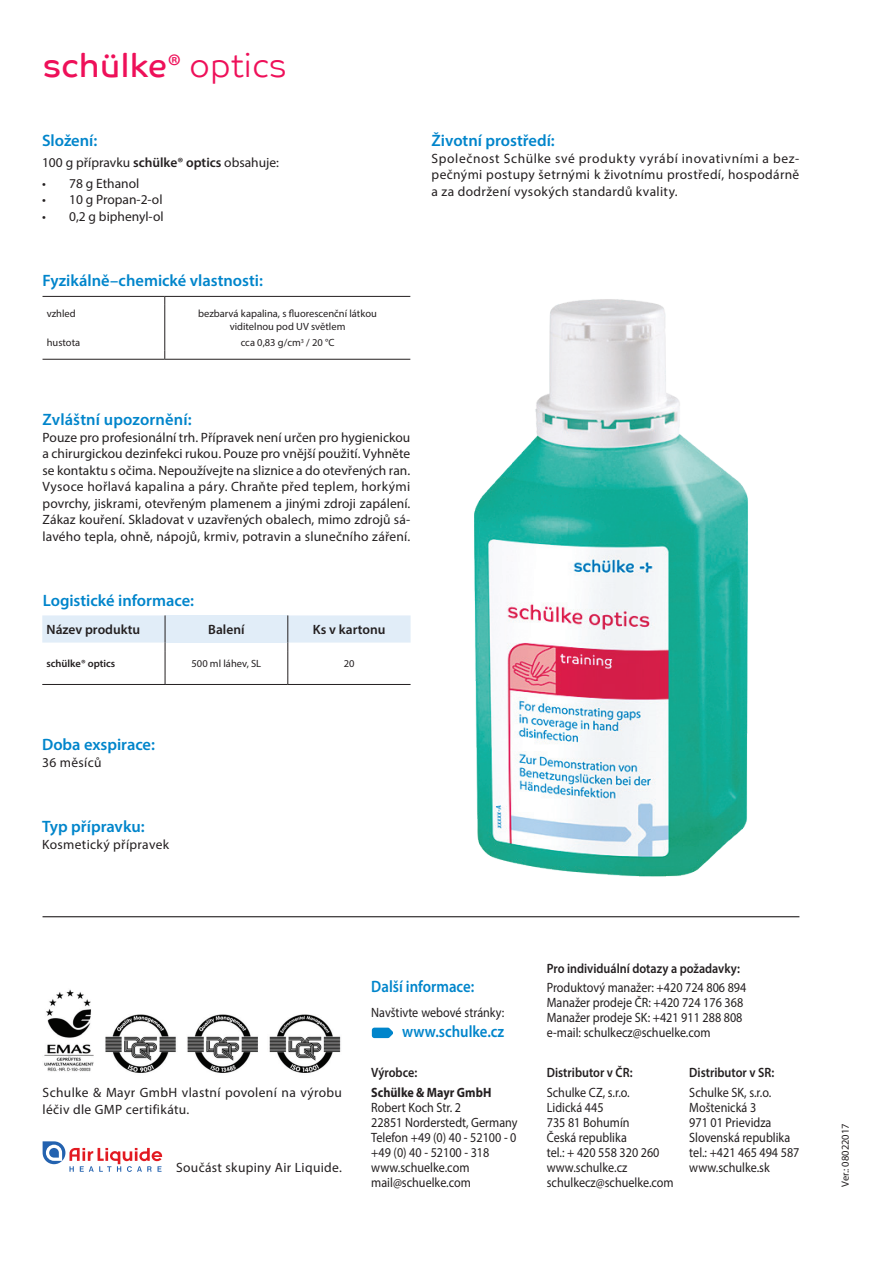
<style>
.page{position:relative;width:893px;height:1263px;background:#fff}
.page>*{position:absolute;margin:0;border:0;box-sizing:border-box;transform-origin:0 0}
.t1{font:33px "Co Text";color:#ee1059}
.t2{font:600 16.5px "Myriad Pro";color:#0085cb}
.t3{font:600 16.5px "Myriad Pro";color:#0085cb;scale:.9 1}
.t4{font:13.5px/16.5px "Myriad Pro";color:#231f20;text-align:justify}
.t5{font:13.5px/15px "Myriad Pro";color:#231f20;scale:.9 1}
.t6{font:13.5px/16.5px "Myriad Pro";letter-spacing:.025em;color:#231f20}
.t7{font:600 13.5px "Myriad Pro";color:#231f20;scale:.9 1}
.t8{font:600 13.5px "Myriad Pro";color:#231f20}
.t9{font:700 13.5px "Myriad Pro";color:#231f20;scale:.9 1}
.t10{font:10.5px/12.6px "Myriad Pro";color:#231f20;text-align:center}
.t11{font:600 10.5px "Myriad Pro";color:#231f20}
.s1{font-family:"Myriad Pro"}
.s2{font-family:"Co Text Lt"}
.s3{font-weight:600}
</style>
<div class="page">
<hr style="left:43px;top:296px;width:122px;height:1px;background:#231f20">
<hr style="left:165px;top:296px;width:245px;height:1px;background:#231f20">
<hr style="left:164px;top:305px;width:1px;height:46px;background:#231f20">
<hr style="left:43px;top:359px;width:122px;height:1px;background:#231f20">
<hr style="left:165px;top:359px;width:245px;height:1px;background:#231f20">
<svg style="left:42px;top:615px;width:369px;height:69px"></svg>
<hr style="left:42px;top:684px;width:123px;height:1px;background:#231f20">
<hr style="left:165px;top:684px;width:123px;height:1px;background:#231f20">
<hr style="left:288px;top:684px;width:123px;height:1px;background:#231f20">
<hr style="left:43px;top:916px;width:756px;height:1px;background:#231f20">
<img style="left:44px;top:989px;width:297px;height:84px">
<svg style="left:372px;top:1028px;width:21px;height:10px"></svg>
<img style="left:474px;top:299px;width:274px;height:578px">
<svg style="left:43px;top:1141px;width:119px;height:31px"></svg>
<h1 class="t1" style="left:43px;top:46px;width:246px">schülke<span class="s1">®</span> <span class="s2">optics</span></h1>
<p class="t2" style="left:42px;top:130px;width:57px">Složení:</p>
<p class="t4" style="left:42px;top:154px;width:238px">100 g přípravku <span class="s3">schülke® optics</span> obsahuje:</p>
<p class="t4" style="left:42px;top:175px;width:99px">• 78 g Ethanol</p>
<p class="t4" style="left:42px;top:191px;width:122px">• 10 g Propan-2-ol</p>
<p class="t4" style="left:42px;top:208px;width:123px">• 0,2 g biphenyl-ol</p>
<p class="t2" style="left:43px;top:270px;width:222px">Fyzikálně–chemické vlastnosti:</p>
<p class="t10" style="left:47px;top:307px;width:31px">vzhled</p>
<p class="t10" style="left:47px;top:336px;width:35px">hustota</p>
<p class="t10" style="left:198px;top:307px;width:180px">bezbarvá kapalina, s fluorescenční látkou viditelnou pod UV světlem</p>
<p class="t10" style="left:241px;top:336px;width:95px">cca 0,83 g/cm<sup>3</sup> / 20 °C</p>
<p class="t2" style="left:432px;top:130px;width:125px">Životní prostředí:</p>
<p class="t4" style="left:432px;top:150px;width:369px">Společnost Schülke své produkty vyrábí inovativními a bez&shy;pečnými postupy šetrnými k životnímu prostředí, hospodárně a za dodržení vysokých standardů kvality.</p>
<p class="t2" style="left:43px;top:409px;width:151px">Zvláštní upozornění:</p>
<p class="t4" style="left:43px;top:428px;width:369px">Pouze pro profesionální trh. Přípravek není určen pro hygienickou a chirurgickou dezinfekci rukou. Pouze pro vnější použití. Vyhněte se kontaktu s očima. Nepoužívejte na sliznice a do otevřených ran.<br>Vysoce hořlavá kapalina a páry. Chraňte před teplem, horkými povrchy, jiskrami, otevřeným plamenem a jinými zdroji zapálení.<br>Zákaz kouření. Skladovat v uzavřených obalech, mimo zdrojů sá&shy;lavého tepla, ohně, nápojů, krmiv, potravin a slunečního záření.</p>
<p class="t2" style="left:43px;top:590px;width:153px">Logistické informace:</p>
<p class="t8" style="left:47px;top:621px;width:95px">Název produktu</p>
<p class="t8" style="left:208px;top:621px;width:38px">Balení</p>
<p class="t8" style="left:313px;top:621px;width:74px">Ks v kartonu</p>
<p class="t11" style="left:47px;top:657px;width:70px">schülke® optics</p>
<p class="t10" style="left:192px;top:657px;width:71px">500 ml láhev, SL</p>
<p class="t10" style="left:344px;top:657px;width:12px">20</p>
<p class="t2" style="left:42px;top:734px;width:114px">Doba exspirace:</p>
<p class="t6" style="left:42px;top:754px;width:61px">36 měsíců</p>
<p class="t2" style="left:42px;top:816px;width:104px">Typ přípravku:</p>
<p class="t6" style="left:42px;top:836px;width:129px">Kosmetický přípravek</p>
<p class="t6" style="left:43px;top:1084px;width:301px">Schulke &amp; Mayr GmbH vlastní povolení na výrobu léčiv dle GMP certifikátu.</p>
<p class="t6" style="left:176px;top:1159px;width:167px">Součást skupiny Air Liquide.</p>
<p class="t3" style="left:371px;top:976px;width:116px">Další informace:</p>
<p class="t5" style="left:371px;top:1005px;width:149px">Navštivte webové stránky:</p>
<p class="t3" style="left:402px;top:1021px;width:115px">www.schulke.cz</p>
<p class="t7" style="left:371px;top:1064px;width:53px">Výrobce:</p>
<p class="t9" style="left:371px;top:1083px;width:135px">Schülke &amp; Mayr GmbH</p>
<p class="t5" style="left:371px;top:1099px;width:164px">Robert Koch Str. 2<br>22851 Norderstedt, Germany<br>Telefon +49 (0) 40 - 52100 - 0 +49 (0) 40 - 52100 - 318 www.schuelke.com mail@schuelke.com</p>
<p class="t7" style="left:547px;top:959px;width:216px">Pro individuální dotazy a požadavky:</p>
<p class="t5" style="left:547px;top:979px;width:223px">Produktový manažer: +420 724 806 894<br>Manažer prodeje ČR: +420 724 176 368<br>Manažer prodeje SK: +421 911 288 808 e-mail: schulkecz@schuelke.com</p>
<p class="t7" style="left:547px;top:1064px;width:97px">Distributor v ČR:</p>
<p class="t5" style="left:547px;top:1084px;width:143px">Schulke CZ, s.r.o.<br>Lidická 445<br>735 81 Bohumín<br>Česká republika<br>tel.: + 420 558 320 260 www.schulke.cz schulkecz@schuelke.com</p>
<p class="t7" style="left:689px;top:1064px;width:96px">Distributor v SR:</p>
<p class="t5" style="left:689px;top:1084px;width:124px">Schulke SK, s.r.o.<br>Moštenická 3<br>971 01 Prievidza<br>Slovenská republika tel.: +421 465 494 587 www.schulke.sk</p>
<p class="t10" style="left:839px;top:1187px;width:65px;rotate:-90deg">Ver.: 08022017</p>
</div>
